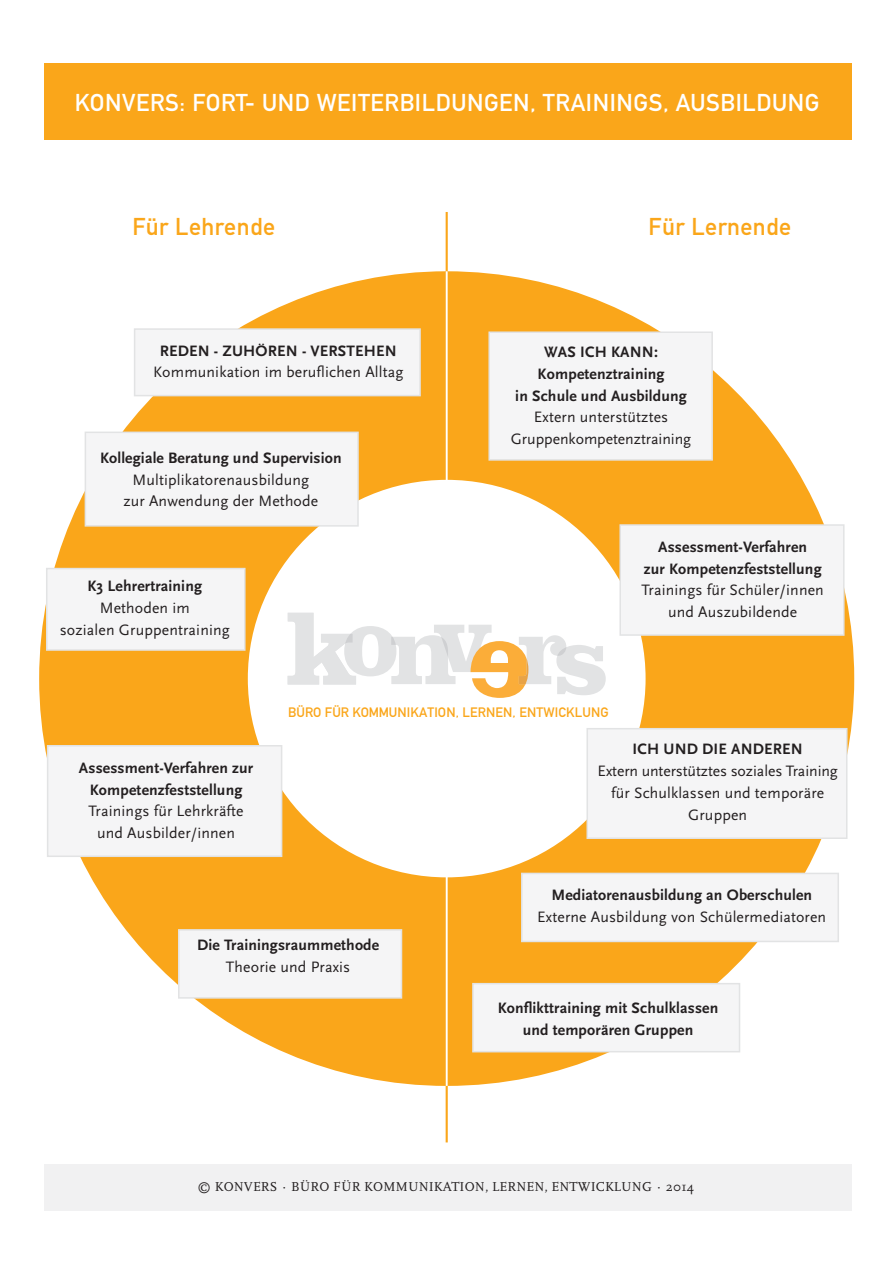
<style>
.page{position:relative;width:893px;height:1263px;background:#fff}
.page>*{position:absolute;margin:0;border:0;box-sizing:border-box;transform-origin:0 0}
.t1{font:24px "DIN Mittelschrift";letter-spacing:.025em;color:#fff}
.t2{font:24px "DIN Mittelschrift";letter-spacing:.02em;color:#faa61a}
.t3{font:15.75px/21.8px "Scala Sans";letter-spacing:.01em;color:#231f20;text-align:center}
.t4{font:700 15.75px/21.8px "Scala Sans";letter-spacing:.01em;color:#231f20;text-align:center}
.t5{font:13.5px "Scala";letter-spacing:.01em;color:#231f20}
.t6{font:13.5px "DIN Mittelschrift";letter-spacing:.01em;color:#faa61a}
</style>
<div class="page">
<div style="left:44px;top:1164px;width:807px;height:47px;background:#f1f1f2"></div>
<div style="left:44px;top:63px;width:807px;height:77px;background:#faa61a"></div>
<hr style="left:445px;top:212px;width:3px;height:930px;background:#faa61a">
<div style="left:39px;top:271px;width:815px;height:815px;background:#faa61a;border-radius:50%"></div>
<hr style="left:446px;top:271px;width:1px;height:815px;background:#fff">
<div style="left:248px;top:480px;width:397px;height:397px;background:#fff;border-radius:50%"></div>
<svg style="left:287px;top:613px;width:318px;height:85px"></svg>
<div style="left:178px;top:929px;width:224px;height:70px;background:#f5f5f6;border:2px solid #e2e3e4"></div>
<div style="left:47px;top:745px;width:235px;height:112px;background:#f5f5f6;border:2px solid #e2e3e4"></div>
<div style="left:134px;top:328px;width:287px;height:68px;background:#f5f5f6;border:2px solid #e2e3e4"></div>
<div style="left:85px;top:432px;width:274px;height:95px;background:#f5f5f6;border:2px solid #e2e3e4"></div>
<div style="left:46px;top:568px;width:199px;height:83px;background:#f5f5f6;border:2px solid #e2e3e4"></div>
<div style="left:619px;top:524px;width:225px;height:112px;background:#f5f5f6;border:2px solid #e2e3e4"></div>
<div style="left:488px;top:331px;width:225px;height:130px;background:#f5f5f6;border:2px solid #e2e3e4"></div>
<div style="left:586px;top:728px;width:261px;height:111px;background:#f5f5f6;border:2px solid #e2e3e4"></div>
<div style="left:521px;top:873px;width:318px;height:69px;background:#f5f5f6;border:2px solid #e2e3e4"></div>
<div style="left:472px;top:983px;width:268px;height:69px;background:#f5f5f6;border:2px solid #e2e3e4"></div>
<h1 class="t1" style="left:75px;top:94px;width:746px">KONVERS: FORT- UND WEITERBILDUNGEN, TRAININGS, AUSBILDUNG</h1>
<h1 class="t2" style="left:132px;top:218px;width:144px">Für Lehrende</h1>
<h1 class="t2" style="left:648px;top:218px;width:144px">Für Lernende</h1>
<p class="t4" style="left:160px;top:341px;width:238px">REDEN - ZUHÖREN - VERSTEHEN</p>
<p class="t3" style="left:153px;top:362px;width:252px">Kommunikation im beruflichen Alltag</p>
<p class="t4" style="left:100px;top:448px;width:243px">Kollegiale Beratung und Supervision</p>
<p class="t3" style="left:123px;top:469px;width:196px">Multiplikatorenausbildung zur Anwendung der Methode</p>
<p class="t4" style="left:87px;top:576px;width:116px">K3 Lehrertraining</p>
<p class="t3" style="left:60px;top:597px;width:172px">Methoden im<br>sozialen Gruppentraining</p>
<p class="t4" style="left:515px;top:342px;width:173px">WAS ICH KANN:<br>Kompetenztraining<br>in Schule und Ausbildung</p>
<p class="t3" style="left:511px;top:407px;width:182px">Extern unterstütztes<br>Gruppenkompetenztraining</p>
<p class="t4" style="left:643px;top:537px;width:179px">Assessment-Verfahren<br>zur Kompetenzfeststellung</p>
<p class="t3" style="left:641px;top:580px;width:184px">Trainings für Schüler/innen und Auszubildende</p>
<p class="t4" style="left:79px;top:758px;width:176px">Assessment-Verfahren zur<br>Kompetenzfeststellung</p>
<p class="t3" style="left:89px;top:801px;width:157px">Trainings für Lehrkräfte und Ausbilder/innen</p>
<p class="t6" style="left:288px;top:707px;width:322px">BÜRO FÜR KOMMUNIKATION, LERNEN, ENTWICKLUNG</p>
<p class="t4" style="left:632px;top:740px;width:172px">ICH UND DIE ANDEREN</p>
<p class="t3" style="left:597px;top:760px;width:242px">Extern unterstütztes soziales Training für Schulklassen und temporäre<br>Gruppen</p>
<p class="t4" style="left:551px;top:885px;width:262px">Mediatorenausbildung an Oberschulen</p>
<p class="t3" style="left:537px;top:906px;width:290px">Externe Ausbildung von Schülermediatoren</p>
<p class="t4" style="left:197px;top:935px;width:183px">Die Trainingsraummethode</p>
<p class="t3" style="left:226px;top:956px;width:126px">Theorie und Praxis</p>
<p class="t4" style="left:498px;top:998px;width:222px">Konflikttraining mit Schulklassen und temporären Gruppen</p>
<p class="t5" style="left:197px;top:1180px;width:498px">© KONVERS · BÜRO FÜR KOMMUNIKATION, LERNEN, ENTWICKLUNG · 2014</p>
</div>
